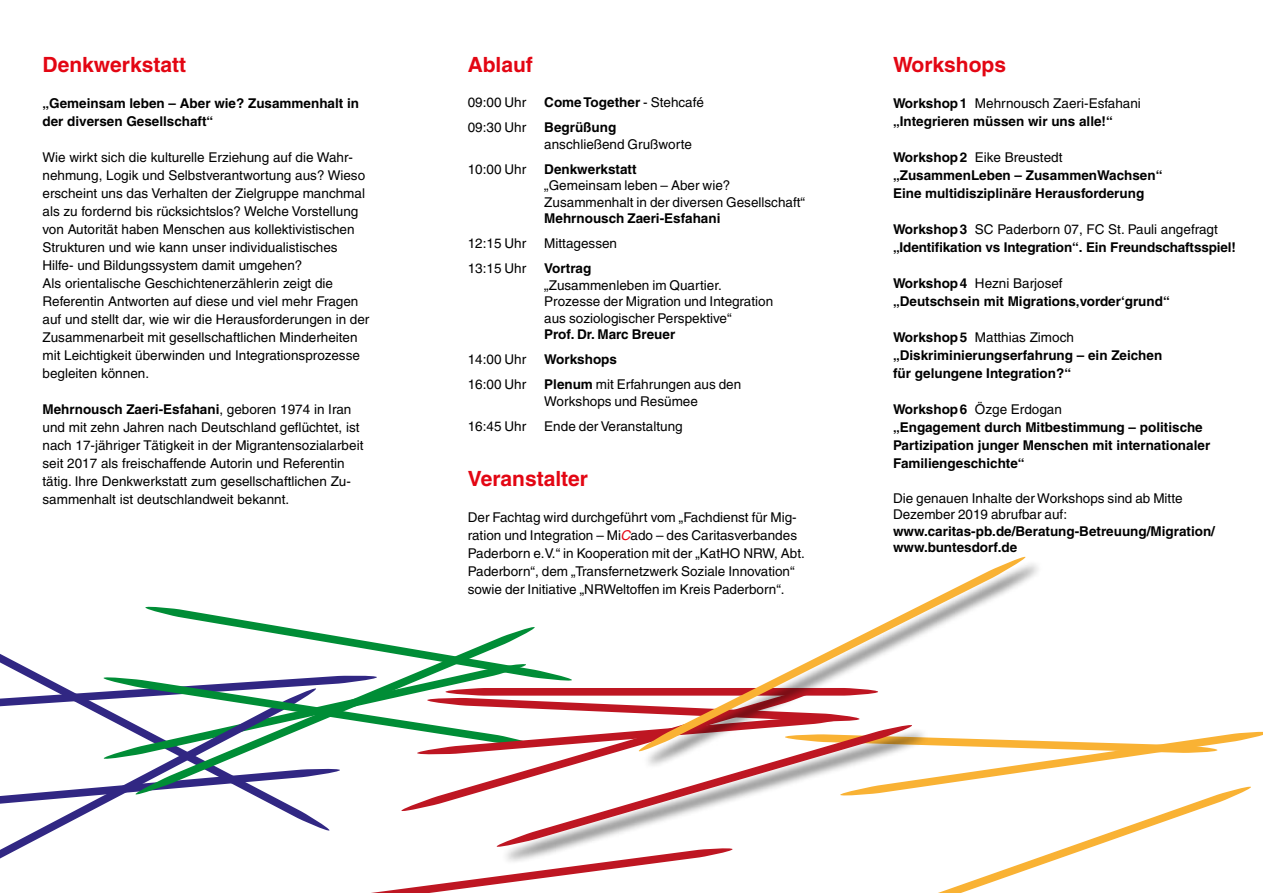
<style>
.page{position:relative;width:1263px;height:893px;background:#fff}
.page>*{position:absolute;margin:0;border:0;box-sizing:border-box;transform-origin:0 0}
.t1{font:700 21px "Helvetica";color:#e30613}
.t2{font:13.5px/18px "Helvetica";color:#000}
.t3{font:700 13.5px/18px "Helvetica";color:#000}
.s1{font-weight:400}
.s2{font-weight:700}
.s3{font-style:italic;color:#e30613}
</style>
<div class="page">
<svg style="left:0;top:606px;width:1263px;height:287px"></svg>
<div style="left:642px;top:560px;width:401px;height:210px;background:#000;opacity:.49"></div>
<svg style="left:638px;top:556px;width:388px;height:197px"></svg>
<h1 class="t1" style="left:43px;top:52px;width:145px">Denkwerkstatt</h1>
<h1 class="t1" style="left:468px;top:52px;width:67px">Ablauf</h1>
<h1 class="t1" style="left:893px;top:52px;width:115px">Workshops</h1>
<p class="t3" style="left:893px;top:94px;width:249px">Workshop1 <span class="s1">Mehrnousch Zaeri-Esfahani </span>„Integrieren müssen wir uns alle!“</p>
<p class="t3" style="left:893px;top:148px;width:271px">Workshop2 <span class="s1">Eike Breustedt </span>„ZusammenLeben – ZusammenWachsen“<br>Eine multidisziplinäre Herausforderung</p>
<p class="t3" style="left:893px;top:220px;width:344px">Workshop3 <span class="s1">SC Paderborn 07, FC St. Pauli angefragt </span>„Identifikation vs Integration“. Ein Freundschaftsspiel!</p>
<p class="t3" style="left:893px;top:274px;width:278px">Workshop4 <span class="s1">Hezni Barjosef<br></span>„Deutschsein mit Migrations‚vorder‘grund“</p>
<p class="t3" style="left:893px;top:328px;width:271px">Workshop5 <span class="s1">Matthias Zimoch </span>„Diskriminierungserfahrung – ein Zeichen für gelungene Integration?“</p>
<p class="t3" style="left:893px;top:400px;width:319px">Workshop6 <span class="s1">Özge Erdogan<br></span>„Engagement durch Mitbestimmung – politische Partizipation junger Menschen mit internationaler Familiengeschichte“</p>
<p class="t2" style="left:893px;top:489px;width:291px;line-height:16.5px">Die genauen Inhalte der Workshops sind ab Mitte<br>Dezember 2019 abrufbar auf:</p>
<p class="t3" style="left:893px;top:522px;width:324px;line-height:16.5px">www.caritas-pb.de/Beratung-Betreuung/Migration/ www.buntesdorf.de</p>
<p class="t2" style="left:468px;top:93px;width:60px">09:00 Uhr</p>
<p class="t3" style="left:544px;top:93px;width:161px">Come Together <span class="s1">- Stehcafé</span></p>
<p class="t2" style="left:468px;top:118px;width:60px">09:30 Uhr</p>
<p class="t3" style="left:544px;top:118px;width:73px">Begrüßung</p>
<p class="t2" style="left:544px;top:135px;width:149px">anschließend Grußworte</p>
<p class="t2" style="left:468px;top:160px;width:60px">10:00 Uhr</p>
<p class="t3" style="left:544px;top:160px;width:94px">Denkwerkstatt</p>
<p class="t2" style="left:544px;top:177px;width:262px;line-height:16.5px">„Gemeinsam leben – Aber wie?<br>Zusammenhalt in der diversen Gesellschaft“</p>
<p class="t3" style="left:544px;top:209px;width:178px">Mehrnousch Zaeri-Esfahani</p>
<p class="t2" style="left:468px;top:234px;width:60px">12:15 Uhr</p>
<p class="t2" style="left:544px;top:234px;width:74px">Mittagessen</p>
<p class="t2" style="left:468px;top:259px;width:60px">13:15 Uhr</p>
<p class="t3" style="left:544px;top:259px;width:48px">Vortrag</p>
<p class="t2" style="left:544px;top:277px;width:230px;line-height:16.5px">„Zusammenleben im Quartier.<br>Prozesse der Migration und Integration aus soziologischer Perspektive“</p>
<p class="t3" style="left:544px;top:325px;width:132px">Prof. Dr. Marc Breuer</p>
<p class="t2" style="left:468px;top:350px;width:60px">14:00 Uhr</p>
<p class="t3" style="left:544px;top:350px;width:74px">Workshops</p>
<p class="t2" style="left:468px;top:375px;width:60px">16:00 Uhr</p>
<p class="t2" style="left:544px;top:376px;width:198px;line-height:16.5px"><span class="s2">Plenum</span> mit Erfahrungen aus den<br>Workshops und Resümee</p>
<p class="t2" style="left:468px;top:417px;width:60px">16:45 Uhr</p>
<p class="t2" style="left:544px;top:417px;width:140px">Ende der Veranstaltung</p>
<p class="t3" style="left:43px;top:94px;width:318px">„Gemeinsam leben – Aber wie? Zusammenhalt in der diversen Gesellschaft“</p>
<p class="t2" style="left:43px;top:148px;width:328px">Wie wirkt sich die kulturelle Erziehung auf die Wahr&shy;nehmung, Logik und Selbstverantwortung aus? Wieso erscheint uns das Verhalten der Zielgruppe manchmal als zu fordernd bis rücksichtslos? Welche Vorstellung von Autorität haben Menschen aus kollektivistischen Strukturen und wie kann unser individualistisches Hilfe- und Bildungssystem damit umgehen?<br>Als orientalische Geschichtenerzählerin zeigt die Referentin Antworten auf diese und viel mehr Fragen auf und stellt dar, wie wir die Herausforderungen in der Zusammenarbeit mit gesellschaftlichen Minderheiten mit Leichtigkeit überwinden und Integrationsprozesse begleiten können.</p>
<p class="t2" style="left:43px;top:400px;width:322px"><span class="s2">Mehrnousch Zaeri-Esfahani</span>, geboren 1974 in Iran und mit zehn Jahren nach Deutschland geflüchtet, ist nach 17-jähriger Tätigkeit in der Migrantensozialarbeit seit 2017 als freischaffende Autorin und Referentin tätig. Ihre Denkwerkstatt zum gesellschaftlichen Zu&shy;sammenhalt ist deutschlandweit bekannt.</p>
<h1 class="t1" style="left:468px;top:466px;width:122px">Veranstalter</h1>
<p class="t2" style="left:468px;top:508px;width:339px">Der Fachtag wird durchgeführt vom „Fachdienst für Mig&shy;ration und Integration – Mi<span class="s3">C</span>ado – des Caritasverbandes Paderborn e.V.“ in Kooperation mit der „KatHO NRW, Abt.<br>Paderborn“, dem „Transfernetzwerk Soziale Innovation“ sowie der Initiative „NRWeltoffen im Kreis Paderborn“.</p>
</div>
